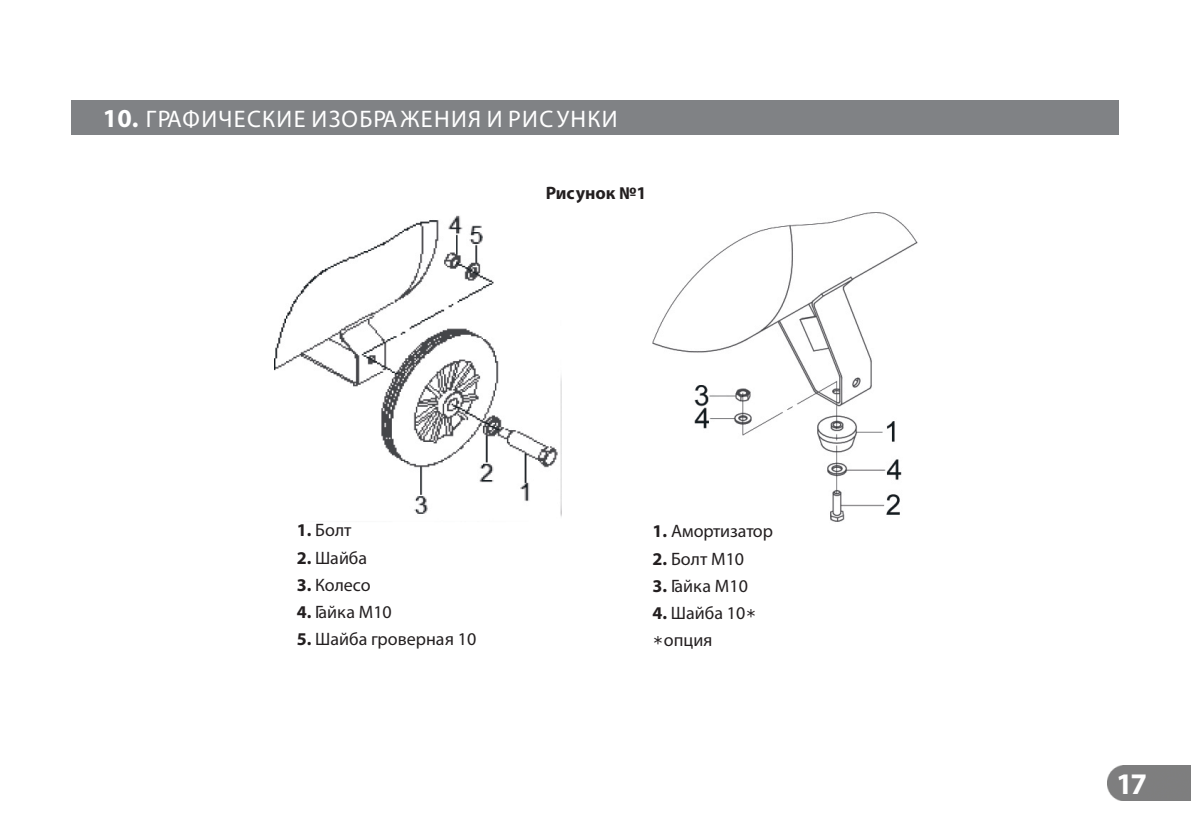
<style>
.page{position:relative;width:1191px;height:838px;background:#fff}
.page>*{position:absolute;margin:0;border:0;box-sizing:border-box;transform-origin:0 0}
.t1{font:700 30px "Myriad Pro";color:#fff}
.t2{font:24px "Myriad Pro";letter-spacing:.055em;color:#fff}
.t3{font:18px/27.2px "Myriad Pro";color:#231f20}
.t4{font:700 18px "Myriad Pro";color:#231f20}
.s1{font-weight:700;font-size:26px}
.s2{font-weight:700}
.s3{font-family:"Meiryo";font-weight:700}
</style>
<div class="page">
<div style="left:1107px;top:766px;width:83px;height:35px;background:#7e7e7f"></div>
<div style="left:71px;top:100px;width:1047px;height:34px;background:#808285"></div>
<img style="left:274px;top:215px;width:287px;height:301px">
<img style="left:652px;top:213px;width:265px;height:309px">
<h2 class="t2" style="left:103px;top:109px;width:516px"><span class="s1">10.</span> ГРАФИЧЕСКИЕ ИЗОБРАЖЕНИЯ И РИСУНКИ</h2>
<p class="t4" style="left:545px;top:185px;width:102px">Рисунок №1</p>
<p class="t3" style="left:296px;top:518px;width:56px"><span class="s2">1.</span> Болт</p>
<p class="t3" style="left:296px;top:546px;width:72px"><span class="s2">2.</span> Шайба</p>
<p class="t3" style="left:296px;top:573px;width:75px"><span class="s2">3.</span> Колесо</p>
<p class="t3" style="left:296px;top:600px;width:97px"><span class="s2">4.</span> Гайка М10</p>
<p class="t3" style="left:296px;top:627px;width:181px"><span class="s2">5.</span> Шайба гроверная 10</p>
<p class="t3" style="left:652px;top:519px;width:122px"><span class="s2">1.</span> Амортизатор</p>
<p class="t3" style="left:652px;top:546px;width:93px"><span class="s2">2.</span> Болт М10</p>
<p class="t3" style="left:652px;top:574px;width:97px"><span class="s2">3.</span> Гайка М10</p>
<p class="t3" style="left:652px;top:601px;width:105px"><span class="s2">4.</span> Шайба 10<span class="s3">∗ ∗</span>опция</p>
<h1 class="t1" style="left:1115px;top:772px;width:33px">17</h1>
</div>
